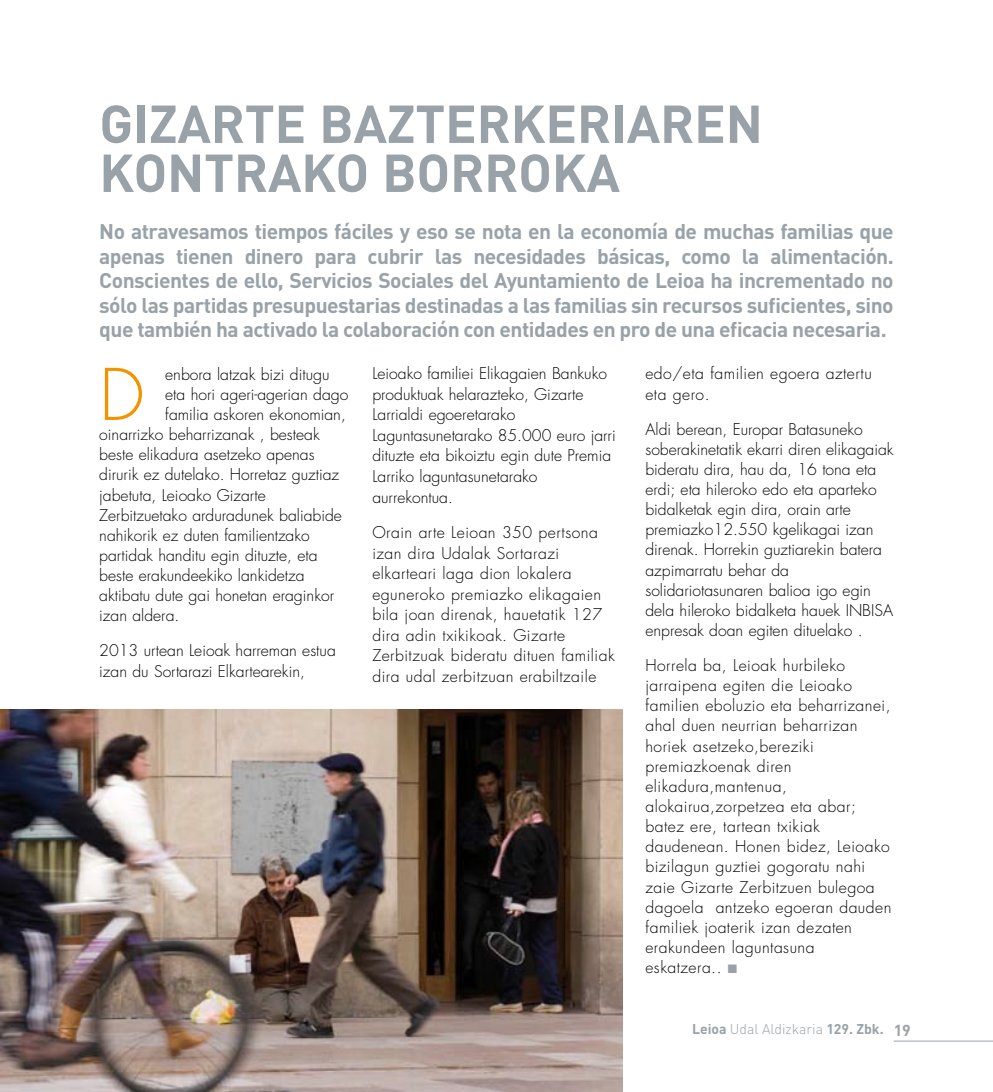
<style>
.page{position:relative;width:993px;height:1092px;background:#fff}
.page>*{position:absolute;margin:0;border:0;box-sizing:border-box;transform-origin:0 0}
.t1{font:300 69.12px "Futura";color:#f29400}
.t2{font:700 52.5px/49px "DIN";letter-spacing:-.005em;color:#99a2a8}
.t3{font:700 21px/24.5px "DIN";letter-spacing:-.025em;color:#99a2a8;text-align:justify}
.t4{font:300 15.75px/20.1px "Futura";color:#000}
.t5{font:300 15.75px/20.1px "Futura";letter-spacing:.03em;color:#000}
.t6{font:300 14px "DIN";color:#99a2a8}
.s1{color:#99a2a8}
.s2{font-weight:700}
.s3{font-weight:700;font-size:15.75px}
</style>
<div class="page">
<hr style="left:893px;top:1040px;width:99px;height:1px;background:#99a2a8">
<img style="left:0;top:709px;width:622px;height:382px">
<h2 class="t2" style="left:99px;top:97px;width:665px">Gizarte bazterkeriaren kontrako borroka</h2>
<p class="t3" style="left:99px;top:218px;width:795px">N o atravesamos tiempos fáciles y eso se nota en la economía de muchas familias que apenas tienen dinero para cubrir las necesidades básicas, como la alimentación.<br>Conscientes de ello, Servicios Sociales del Ayuntamiento de Leioa ha incrementado no sólo las partidas presupuestarias destinadas a las familias sin recursos suficientes, sino que también ha activado la colaboración con entidades en pro de una eficacia necesaria.</p>
<p class="t4" style="left:372px;top:364px;width:245px">Leioako familiei Elikagaien Bankuko produktuak helarazteko, Gizarte<br>Larrialdi egoeretarako<br>Laguntasunetarako 85.000 euro jarri dituzte eta bikoiztu egin dute Premia<br>Larriko laguntasunetarako aurrekontua.</p>
<p class="t5" style="left:372px;top:522px;width:244px">Orain arte Leioan 350 pertsona izan dira Udalak Sortarazi elkarteari laga dion lokalera eguneroko premiazko elikagaien bila joan direnak, hauetatik 127 dira adin txikikoak. Gizarte<br>Zerbitzuak bideratu dituen familiak dira udal zerbitzuan erabiltzaile</p>
<p class="t5" style="left:645px;top:364px;width:228px">edo/eta familien egoera aztertu eta gero.</p>
<p class="t4" style="left:645px;top:419px;width:250px">Aldi berean, Europar Batasuneko soberakinetatik ekarri diren elikagaiak bideratu dira, hau da, 16 tona eta erdi; eta hileroko edo eta aparteko bidalketak egin dira, orain arte premiazko12.550 kgelikagai izan direnak. Horrekin guztiarekin batera azpimarratu behar da solidariotasunaren balioa igo egin dela hileroko bidalketa hauek INBISA enpresak doan egiten dituelako .</p>
<p class="t5" style="left:645px;top:655px;width:247px">Horrela ba, Leioak hurbileko jarraipena egiten die Leioako familien eboluzio eta beharrizanei, ahal duen neurrian beharrizan horiek asetzeko,bereziki premiazkoenak diren elikadura,mantenua, alokairua,zorpetzea eta abar; batez ere, tartean txikiak daudenean. Honen bidez, Leioako bizilagun guztiei gogoratu nahi zaie Gizarte Zerbitzuen bulegoa dagoela antzeko egoeran dauden familiek joaterik izan dezaten erakundeen laguntasuna eskatzera.. <span class="s1">■</span></p>
<h1 class="t1" style="left:99px;top:353px;width:47px">D</h1>
<p class="t4" style="left:165px;top:364px;width:166px">enbora latzak bizi ditugu</p>
<p class="t4" style="left:165px;top:384px;width:185px">eta hori ageri-agerian dago</p>
<p class="t4" style="left:165px;top:404px;width:182px">familia askoren ekonomian,</p>
<p class="t4" style="left:99px;top:425px;width:222px">oinarrizko beharrizanak , besteak</p>
<p class="t4" style="left:99px;top:445px;width:217px">beste elikadura asetzeko apenas</p>
<p class="t4" style="left:99px;top:465px;width:241px">dirurik ez dutelako. Horretaz guztiaz</p>
<p class="t4" style="left:99px;top:485px;width:168px">jabetuta, Leioako Gizarte</p>
<p class="t4" style="left:99px;top:505px;width:244px">Zerbitzuetako arduradunek baliabide</p>
<p class="t4" style="left:99px;top:525px;width:212px">nahikorik ez duten familientzako</p>
<p class="t4" style="left:99px;top:545px;width:220px">partidak handitu egin dituzte, eta</p>
<p class="t4" style="left:99px;top:565px;width:207px">beste erakundeekiko lankidetza</p>
<p class="t4" style="left:99px;top:586px;width:236px">aktibatu dute gai honetan eraginkor</p>
<p class="t4" style="left:99px;top:606px;width:82px">izan aldera.</p>
<p class="t4" style="left:99px;top:641px;width:238px">2013 urtean Leioak harreman estua izan du Sortarazi Elkartearekin,</p>
<p class="t6" style="left:691px;top:1020px;width:220px"><span class="s2">Leioa</span> Udal Aldizkaria <span class="s2">129. Zbk.</span> <span class="s3">19</span></p>
</div>
